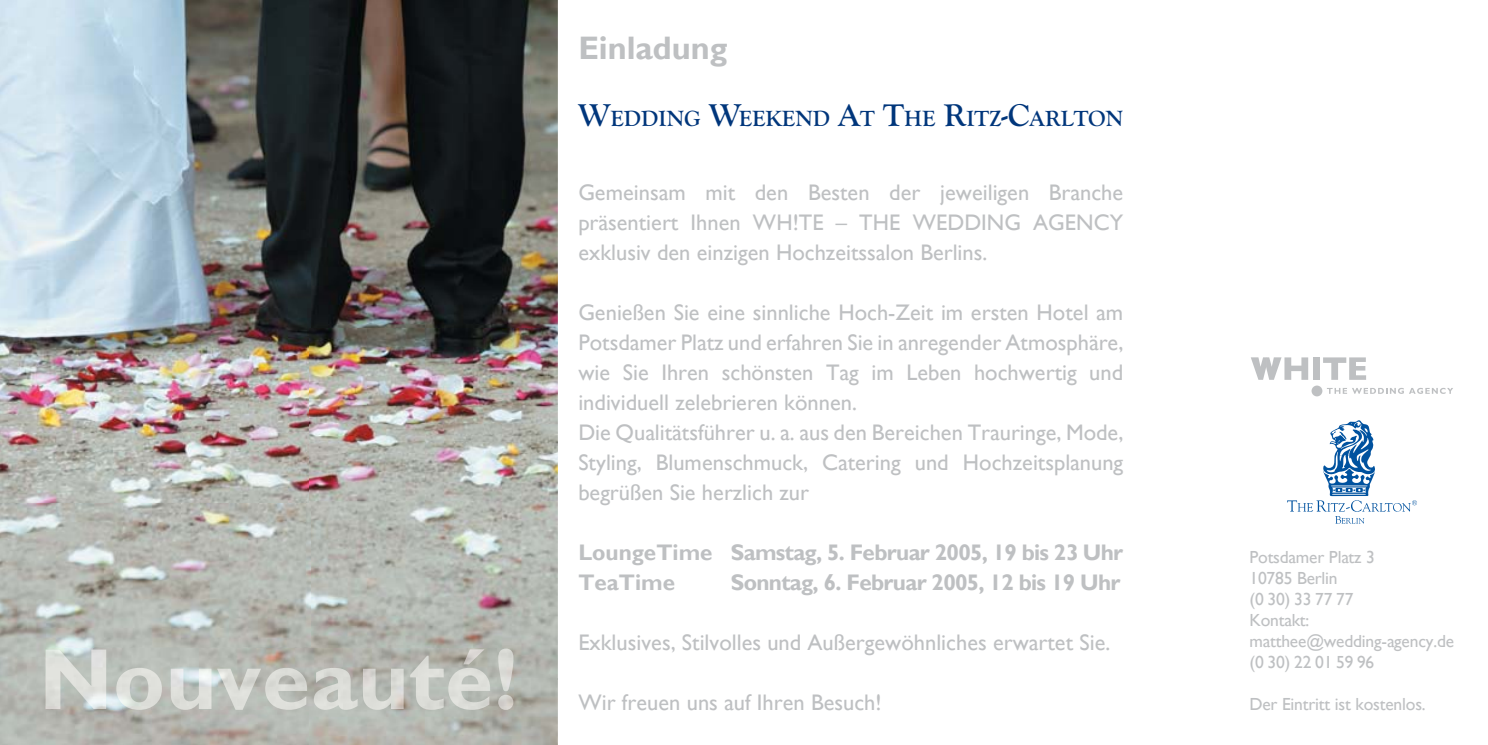
<style>
.page{position:relative;width:1488px;height:745px;background:#fff}
.page>*{position:absolute;margin:0;border:0;box-sizing:border-box;transform-origin:0 0}
.t1{font:700 32.5px "Gill Sans";color:#bec0c2}
.t2{font:700 22.75px "Goudy Old Sty T";letter-spacing:.005em;color:#00367b}
.t3{font:22.5px/30px "Gill Sans";color:#bec0c2;text-align:justify}
.t4{font:700 22.5px/30px "Gill Sans";letter-spacing:-.03em;color:#bec0c2}
.t5{font:17.5px/21px "Gill Sans";letter-spacing:-.01em;color:#bec0c2}
.s1{font-size:32.5px}
</style>
<div class="page">
<img style="left:0;top:1px;width:558px;height:744px">
<img style="left:46px;top:649px;width:467px;height:61px">
<div style="left:1313px;top:357px;width:7px;height:23px;background:#bec0c2"></div>
<svg style="left:1323px;top:357px;width:43px;height:23px"></svg>
<svg style="left:1327px;top:388px;width:126px;height:6px"></svg>
<div style="left:1311px;top:386px;width:11px;height:10px;background:#bec0c2;border-radius:50%"></div>
<svg style="left:1251px;top:357px;width:57px;height:23px"></svg>
<svg style="left:1287px;top:420px;width:130px;height:104px"></svg>
<h1 class="t1" style="left:578px;top:28px;width:150px">Einladung</h1>
<p class="t2" style="left:578px;top:111px;width:546px"><span class="s1">W</span>EDDING <span class="s1">W</span>EEKEND <span class="s1">A</span>T <span class="s1">T</span>HE <span class="s1">R</span>ITZ<span class="s1">-C</span>ARLTON</p>
<p class="t3" style="left:578px;top:177px;width:546px">Gemeinsam mit den Besten der jeweiligen Branche präsentiert Ihnen WH!TE – THE WEDDING AGENCY exklusiv den einzigen Hochzeitssalon Berlins.</p>
<p class="t3" style="left:578px;top:297px;width:546px;text-align:left">Genießen Sie eine sinnliche Hoch-Zeit im ersten Hotel am Potsdamer Platz und erfahren Sie in anregender Atmosphäre, wie Sie Ihren schönsten Tag im Leben hochwertig und individuell zelebrieren können.<br>Die Qualitätsführer u. a. aus den Bereichen Trauringe, Mode, Styling, Blumenschmuck, Catering und Hochzeitsplanung begrüßen Sie herzlich zur</p>
<p class="t4" style="left:578px;top:537px;width:546px">LoungeTime Samstag, 5. Februar 2005, 19 bis 23 Uhr<br>TeaTime</p>
<p class="t4" style="left:731px;top:567px;width:391px">Sonntag, 6. Februar 2005, 12 bis 19 Uhr</p>
<p class="t3" style="left:578px;top:627px;width:533px">Exklusives, Stilvolles und Außergewöhnliches erwartet Sie.</p>
<p class="t3" style="left:578px;top:687px;width:305px">Wir freuen uns auf Ihren Besuch!</p>
<p class="t5" style="left:1249px;top:547px;width:206px">Potsdamer Platz 3<br>10785 Berlin<br>(0 30) 33 77 77<br>Kontakt: matthee@wedding-agency.de (0 30) 22 01 59 96</p>
<p class="t5" style="left:1249px;top:694px;width:178px">Der Eintritt ist kostenlos.</p>
</div>
